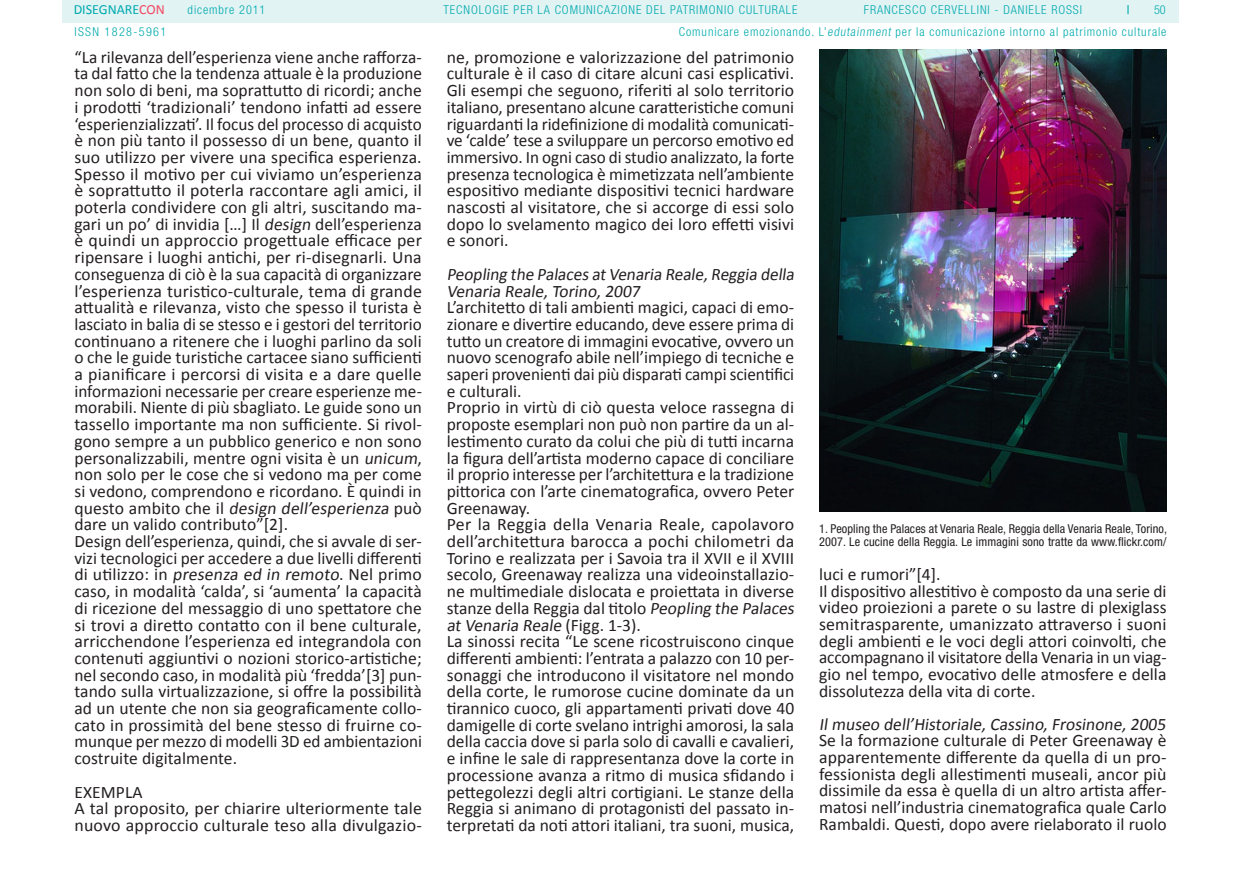
<style>
.page{position:relative;width:1241px;height:893px;background:#fff}
.page>*{position:absolute;margin:0;border:0;box-sizing:border-box;transform-origin:0 0}
.Articolo_TESTO_BASE{font:17.5px/16.6px "Calibri";color:#231f20;text-align:justify}
.t1{font:14px "Calibri";color:#00aaad}
.t2{font:300 condensed 12.25px "Helvetica Neue LT Std";letter-spacing:.075em;color:#00aaad}
.Note_TESTO_BASE{font:condensed 12.25px/13.1px "Helvetica Neue LT Std";letter-spacing:.01em;color:#231f20}
.t3{font:300 condensed 12.25px "Helvetica Neue LT Std";letter-spacing:.11em;color:#00aaad}
.t4{font:500 condensed 12.25px "Helvetica Neue LT Std";color:#00aaad}
.s1{color:#f24862}
</style>
<div class="page">
<div style="left:62px;top:0;width:1116px;height:23px;background:#e2f3f4"></div>
<img style="left:819px;top:50px;width:347px;height:462px">
<p class="t1" style="left:74px;top:1px;width:93px">DISEGNARE<span class="s1">CON</span></p>
<p class="t2" style="left:863px;top:3px;width:220px">FRANCESCO CERVELLINI - DANIELE ROSSI</p>
<p class="t4" style="left:1126px;top:3px;width:4px">|</p>
<p class="t2" style="left:678px;top:24px;width:489px">Comunicare emozionando. L’edutainment per la comunicazione intorno al patrimonio culturale</p>
<p class="t2" style="left:443px;top:3px;width:355px">TECNOLOGIE PER LA COMUNICAZIONE DEL PATRIMONIO CULTURALE</p>
<p class="t2" style="left:1153px;top:3px;width:13px">50</p>
<p class="t2" style="left:188px;top:3px;width:79px">dicembre 2011</p>
<p class="Articolo_TESTO_BASE" style="left:74px;top:48px;width:349px">“La rilevanza dell’esperienza viene anche rafforza&shy;ta dal fatto che la tendenza attuale è la produzione non solo di beni, ma soprattutto di ricordi; anche i prodotti ‘tradizionali’ tendono infatti ad essere ‘esperienzializzati’. Il focus del processo di acquisto è non più tanto il possesso di un bene, quanto il suo utilizzo per vivere una specifica esperienza.<br>Spesso il motivo per cui viviamo un’esperienza è soprattutto il poterla raccontare agli amici, il poterla condividere con gli altri, suscitando ma&shy;gari un po’ di invidia […] Il design dell’esperienza è quindi un approccio progettuale efficace per ripensare i luoghi antichi, per ri-disegnarli. Una conseguenza di ciò è la sua capacità di organizzare l’esperienza turistico-culturale, tema di grande attualità e rilevanza, visto che spesso il turista è lasciato in balia di se stesso e i gestori del territorio continuano a ritenere che i luoghi parlino da soli o che le guide turistiche cartacee siano sufficienti a pianificare i percorsi di visita e a dare quelle informazioni necessarie per creare esperienze me&shy;morabili. Niente di più sbagliato. Le guide sono un tassello importante ma non sufficiente. Si rivol&shy;gono sempre a un pubblico generico e non sono personalizzabili, mentre ogni visita è un unicum, non solo per le cose che si vedono ma per come si vedono, comprendono e ricordano. È quindi in q u e sto a m b ito c h e i l design dell’esperienza p u ò dare un valido contributo”[2].</p>
<p class="Articolo_TESTO_BASE" style="left:74px;top:532px;width:349px">Design dell’esperienza, quindi, che si avvale di ser&shy;vizi tecnologici per accedere a due livelli differenti di utilizzo: in presenza ed in remoto. Nel primo caso, in modalità ‘calda’, si ‘aumenta’ la capacità di ricezione del messaggio di uno spettatore che si trovi a diretto contatto con il bene culturale, arricchendone l’esperienza ed integrandola con contenuti aggiuntivi o nozioni storico-artistiche; nel secondo caso, in modalità più ‘fredda’[3] pun&shy;tando sulla virtualizzazione, si offre la possibilità ad un utente che non sia geograficamente collo&shy;cato in prossimità del bene stesso di fruirne co&shy;munque per mezzo di modelli 3D ed ambientazioni costruite digitalmente.</p>
<p class="Articolo_TESTO_BASE" style="left:74px;top:783px;width:70px">EXEMPLA</p>
<p class="Articolo_TESTO_BASE" style="left:74px;top:799px;width:349px">A tal proposito, per chiarire ulteriormente tale nuovo approccio culturale teso alla divulgazio-</p>
<p class="t3" style="left:74px;top:24px;width:93px">ISSN 1828-5961</p>
<p class="Articolo_TESTO_BASE" style="left:446px;top:48px;width:349px">ne, promozione e valorizzazione del patrimonio culturale è il caso di citare alcuni casi esplicativi.<br>Gli esempi che seguono, riferiti al solo territorio italiano, presentano alcune caratteristiche comuni riguardanti la ridefinizione di modalità comunicati&shy;ve ‘calde’ tese a sviluppare un percorso emotivo ed immersivo. In ogni caso di studio analizzato, la forte presenza tecnologica è mimetizzata nell’ambiente espositivo mediante dispositivi tecnici hardware nascosti al visitatore, che si accorge di essi solo dopo lo svelamento magico dei loro effetti visivi e sonori.</p>
<p class="Articolo_TESTO_BASE" style="left:446px;top:265px;width:352px">Peopling the Palaces at Venaria Reale,Reggia della<br>Venaria Reale, Torino, 2007</p>
<p class="Articolo_TESTO_BASE" style="left:446px;top:298px;width:349px">L’architetto di tali ambienti magici, capaci di emo&shy;zionare e divertire educando, deve essere prima di tutto un creatore di immagini evocative, ovvero un nuovo scenografo abile nell’impiego di tecniche e saperi provenienti dai più disparati campi scientifici e culturali.</p>
<p class="Articolo_TESTO_BASE" style="left:446px;top:398px;width:349px">Proprio in virtù di ciò questa veloce rassegna di proposte esemplari non può non partire da un al&shy;lestimento curato da colui che più di tutti incarna la figura dell’artista moderno capace di conciliare il proprio interesse per l’architettura e la tradizione pittorica con l’arte cinematografica, ovvero Peter Greenaway.</p>
<p class="Articolo_TESTO_BASE" style="left:446px;top:515px;width:351px;text-align:left">Per la Reggia della Venaria Reale, capolavoro dell’architettura barocca a pochi chilometri da Torino e realizzata per i Savoia tra il XVII e il XVIII secolo, Greenaway realizza una videoinstallazio&shy;ne multimediale dislocata e proiettata in diverse stanze della Reggia dal titolo Peopling the Palaces at Venaria Reale ( F igg . 1-3 ) .</p>
<p class="Articolo_TESTO_BASE" style="left:446px;top:632px;width:349px">La sinossi recita “Le scene ricostruiscono cinque differenti ambienti: l’entrata a palazzo con 10 per&shy;sonaggi che introducono il visitatore nel mondo della corte, le rumorose cucine dominate da un tirannico cuoco, gli appartamenti privati dove 40 damigelle di corte svelano intrighi amorosi, la sala della caccia dove si parla solo di cavalli e cavalieri, e infine le sale di rappresentanza dove la corte in processione avanza a ritmo di musica sfidando i pettegolezzi degli altri cortigiani. Le stanze della Reggia si animano di protagonisti del passato in&shy;terpretati da noti attori italiani, tra suoni, musica,</p>
<p class="Note_TESTO_BASE" style="left:819px;top:522px;width:349px">1. Peopling the Palaces at Venaria Reale, Reggia della Venaria Reale, Torino,<br>2007. Le cucine della Reggia. Le immagini sono tratte da www.flickr.com/</p>
<p class="Articolo_TESTO_BASE" style="left:819px;top:565px;width:123px">luci e rumori”[4].</p>
<p class="Articolo_TESTO_BASE" style="left:819px;top:582px;width:349px">Il dispositivo allestitivo è composto da una serie di video proiezioni a parete o su lastre di plexiglass semitrasparente, umanizzato attraverso i suoni degli ambienti e le voci degli attori coinvolti, che accompagnano il visitatore della Venaria in un viag&shy;gio nel tempo, evocativo delle atmosfere e della dissolutezza della vita di corte.</p>
<p class="Articolo_TESTO_BASE" style="left:819px;top:715px;width:351px">Il museo dell’Historiale, Cassino, Frosinone, 2005</p>
<p class="Articolo_TESTO_BASE" style="left:819px;top:731px;width:349px">Se la formazione culturale di Peter Greenaway è apparentemente differente da quella di un pro&shy;fessionista degli allestimenti museali, ancor più dissimile da essa è quella di un altro artista affer&shy;matosi nell’industria cinematografica quale Carlo Rambaldi. Questi, dopo avere rielaborato il ruolo</p>
</div>
